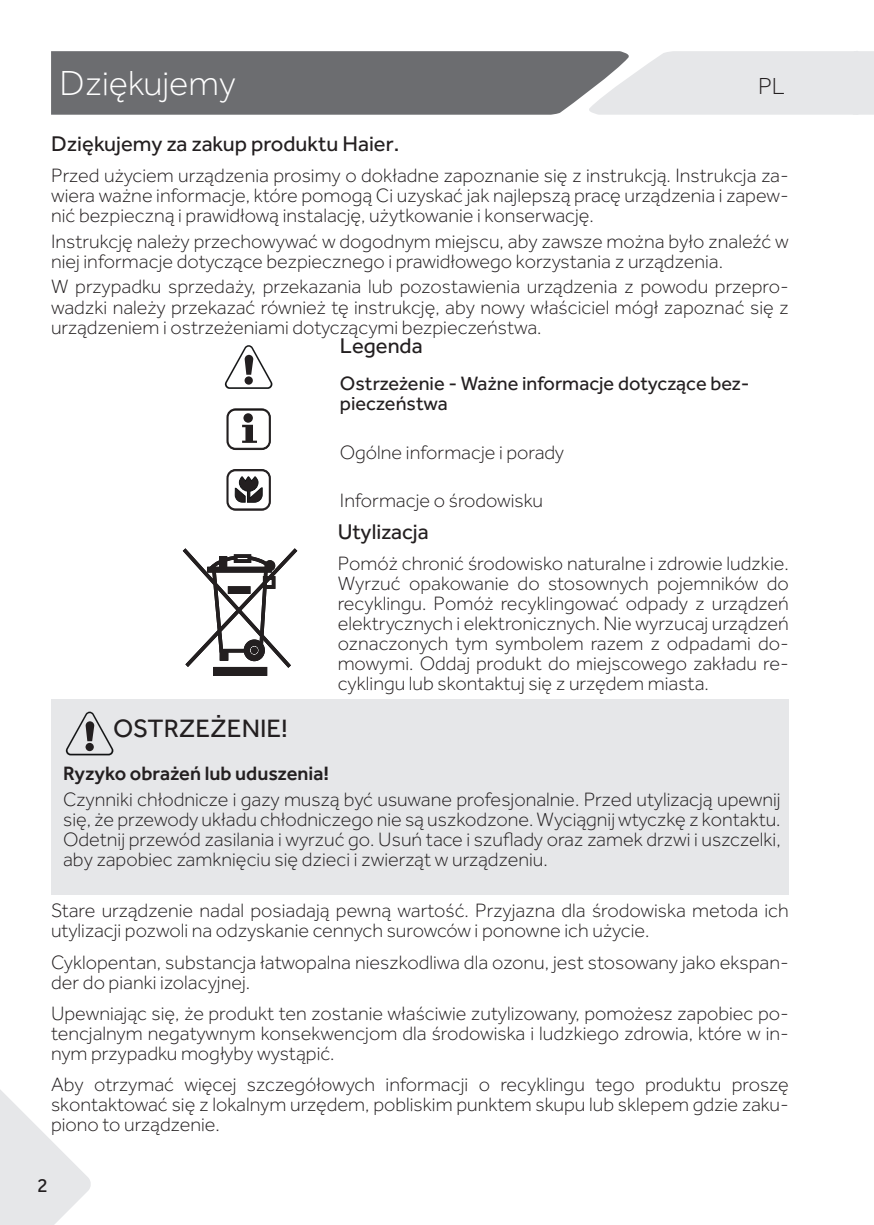
<style>
.page{position:relative;width:874px;height:1225px;background:#fff}
.page>*{position:absolute;margin:0;border:0;box-sizing:border-box;transform-origin:0 0}
.t1{font:300 36px "Effra";color:#fff}
.t2{font:26px "Effra";color:#231f20}
.t3{font:300 24px "Effra";color:#231f20}
.t4{font:22px "Effra";color:#231f20}
.t5{font:300 20px/20px "Effra";color:#231f20;text-align:justify}
.t6{font:20px/20px "Effra";color:#231f20}
.t7{font:500 20px "Effra";color:#231f20}
</style>
<div class="page">
<svg style="left:51px;top:51px;width:822px;height:64px;background:#969799"></svg>
<svg style="left:0;top:1090px;width:91px;height:135px"></svg>
<svg style="left:227px;top:409px;width:43px;height:40px"></svg>
<div style="left:243px;top:413px;width:10px;height:10px;background:#231f20;border-radius:50%"></div>
<svg style="left:225px;top:345px;width:47px;height:44px"></svg>
<svg style="left:244px;top:376px;width:9px;height:9px"></svg>
<svg style="left:227px;top:469px;width:43px;height:41px"></svg>
<div style="left:214px;top:667px;width:53px;height:8px;background:#231f20"></div>
<div style="left:213px;top:667px;width:54px;height:9px;border:1px solid #231f20"></div>
<svg style="left:182px;top:548px;width:116px;height:120px"></svg>
<div style="left:51px;top:699px;width:737px;height:196px;background:#e6e7e9"></div>
<svg style="left:66px;top:711px;width:47px;height:44px"></svg>
<div style="left:85px;top:743px;width:9px;height:8px;background:#231f20;border-radius:50%"></div>
<h1 class="t1" style="left:60px;top:63px;width:177px">Dziękujemy</h1>
<p class="t3" style="left:757px;top:72px;width:28px">PL</p>
<p class="t4" style="left:51px;top:131px;width:349px">Dziękujemy za zakup produktu Haier.</p>
<p class="t5" style="left:51px;top:165px;width:739px">Przed użyciem urządzenia prosimy o dokładne zapoznanie się z instrukcją. Instrukcja za&shy;wiera ważne informacje, które pomogą Ci uzyskać jak najlepszą pracę urządzenia i zapew&shy;nić bezpieczną i prawidłową instalację, użytkowanie i konserwację.</p>
<p class="t5" style="left:51px;top:231px;width:739px">Instrukcję należy przechowywać w dogodnym miejscu, aby zawsze można było znaleźć w niej informacje dotyczące bezpiecznego i prawidłowego korzystania z urządzenia.</p>
<p class="t5" style="left:51px;top:277px;width:739px">W przypadku sprzedaży, przekazania lub pozostawienia urządzenia z powodu przepro&shy;wadzki należy przekazać również tę instrukcję, aby nowy właściciel mógł zapoznać się z urządzeniem i ostrzeżeniami dotyczącymi bezpieczeństwa.</p>
<p class="t4" style="left:340px;top:333px;width:84px">Legenda</p>
<p class="t6" style="left:340px;top:373px;width:411px">Ostrzeżenie - Ważne informacje dotyczące bez&shy;pieczeństwa</p>
<p class="t5" style="left:340px;top:442px;width:226px">Ogólne infor macje i porady</p>
<p class="t5" style="left:340px;top:490px;width:204px">Informacje o środowisku</p>
<p class="t4" style="left:337px;top:518px;width:93px">Utylizacja</p>
<p class="t5" style="left:337px;top:553px;width:452px">Pomóż chronić środowisko naturalne i zdrowie ludzkie.<br>Wyrzuć opakowanie do stosownych pojemników do recyklingu. Pomóż recyklingować odpady z urządzeń elektrycznych i elektronicznych. Nie wyrzucaj urządzeń oznaczonych tym symbolem razem z odpadami do&shy;mowymi. Oddaj produkt do miejscowego zakładu re&shy;cyklingu lub skontaktuj się z urzędem miasta.</p>
<h2 class="t2" style="left:113px;top:713px;width:176px">OSTRZEŻENIE!</h2>
<p class="t7" style="left:63px;top:761px;width:267px">Ryzyko obrażeń lub uduszenia!</p>
<p class="t5" style="left:63px;top:789px;width:718px">Czynniki chłodnicze i gazy muszą być usuwane profesjonalnie. Przed utylizacją upewnij się, że przewody układu chłodniczego nie są uszkodzone. Wyciągnij wtyczkę z kontaktu.<br>Odetnij przewód zasilania i wyrzuć go. Usuń tace i szuflady oraz zamek drzwi i uszczelki, aby zapobiec zamknięciu się dzieci i zwierząt w urządzeniu.</p>
<p class="t5" style="left:51px;top:900px;width:739px">Stare urządzenie nadal posiadają pewną wartość. Przyjazna dla środowiska metoda ich utylizacji pozwoli na odzyskanie cennych surowców i ponowne ich użycie.</p>
<p class="t5" style="left:51px;top:952px;width:739px">Cyklopentan, substancja łatwopalna nieszkodliwa dla ozonu, jest stosowany jako ekspan&shy;der do pianki izolacyjnej.</p>
<p class="t5" style="left:51px;top:1003px;width:739px">Upewniając się, że produkt ten zostanie właściwie zutylizowany, pomożesz zapobiec po&shy;tencjalnym negatywnym konsekwencjom dla środowiska i ludzkiego zdrowia, które w in&shy;nym przypadku mogłyby wystąpić.</p>
<p class="t5" style="left:51px;top:1074px;width:739px">Aby otrzymać więcej szczegółowych informacji o recyklingu tego produktu proszę skontaktować się z lokalnym urzędem, pobliskim punktem skupu lub sklepem gdzie zaku&shy;piono to urządzenie.</p>
<p class="t6" style="left:37px;top:1175px;width:12px">2</p>
</div>
